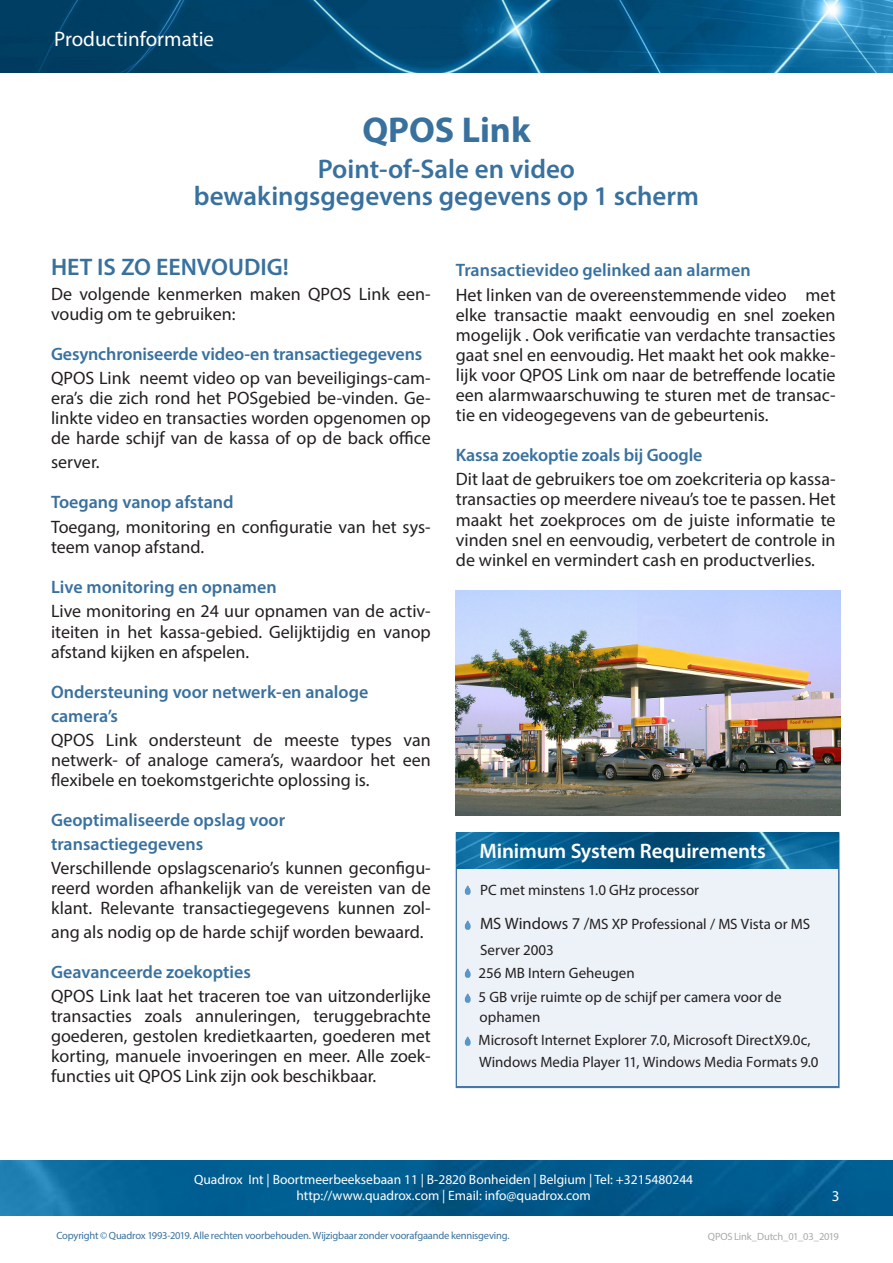
<style>
.page{position:relative;width:893px;height:1263px;background:#fff}
.page>*{position:absolute;margin:0;border:0;box-sizing:border-box;transform-origin:0 0}
.Top_Header{font:700 36px "Myriad Pro";color:#39719e}
.Top_Header-2{font:600 27px "Myriad Pro";color:#39719e}
.t1{font:600 24px "Myriad Pro";color:#39719e}
.Blue_Square_Heading{font:600 21px "Myriad Pro";letter-spacing:-.005em;color:#fff}
.t2{font:21px "Myriad Pro";color:#fff}
.Paragraph{font:18px/20px "Myriad Pro";color:#231f20;text-align:justify}
.Sub_Headers{font:600 18px/23.4px "Myriad Pro";color:#39719e}
.List{font:15px/25.5px "Myriad Pro";color:#231f20}
.Page_number{font:15px "Myriad Pro";color:#fff}
.t3{font:13.5px/16.2px "Myriad Pro";color:#fff;text-align:center}
.t4{font:10.5px "Myriad Pro";letter-spacing:-.015em;color:#39719e}
.t5{font:10.5px "Myriad Pro";letter-spacing:-.02em;color:#a8a9ad}
.s1{font-size:16.5px}
</style>
<div class="page">
<img style="left:0;top:1161px;width:893px;height:54px">
<img style="left:0;top:0;width:893px;height:72px">
<div style="left:457px;top:860px;width:380px;height:226px;background:#edf2f9"></div>
<img style="left:457px;top:832px;width:382px;height:36px">
<img style="left:456px;top:591px;width:385px;height:224px">
<img style="left:464px;top:920px;width:7px;height:10px">
<img style="left:464px;top:885px;width:7px;height:10px">
<img style="left:464px;top:968px;width:7px;height:10px">
<img style="left:464px;top:993px;width:7px;height:10px">
<img style="left:464px;top:1036px;width:7px;height:10px">
<p class="t2" style="left:54px;top:26px;width:161px">Productinformatie</p>
<p class="Top_Header" style="left:362px;top:107px;width:170px">QPOS Link</p>
<p class="Top_Header-2" style="left:318px;top:152px;width:259px">Point-of-Sale en video</p>
<p class="Top_Header-2" style="left:194px;top:179px;width:507px">bewakingsgegevens gegevens op 1 scherm</p>
<p class="t1" style="left:51px;top:252px;width:239px">HET IS ZO EENVOUDIG!</p>
<p class="Paragraph" style="left:51px;top:283px;width:381px">De volgende kenmerken maken QPOS Link een&shy;voudig om te gebruiken:</p>
<p class="Sub_Headers" style="left:51px;top:342px;width:373px">Gesynchroniseerde video-en transactiegegevens</p>
<p class="Paragraph" style="left:51px;top:368px;width:381px">QPOS Link neemt video op van beveiligings-cam&shy;era’s die zich rond het POSgebied be-vinden. Ge&shy;linkte video en transacties worden opgenomen op de harde schijf van de kassa of op de back office</p>
<p class="Paragraph" style="left:51px;top:452px;width:50px">server.</p>
<p class="Sub_Headers" style="left:51px;top:490px;width:184px">Toegang vanop afstand</p>
<p class="Paragraph" style="left:51px;top:516px;width:381px">Toegang, monitoring en configuratie van het sys&shy;teem vanop afstand.</p>
<p class="Sub_Headers" style="left:51px;top:575px;width:227px">Live monitoring en opnamen</p>
<p class="Paragraph" style="left:51px;top:601px;width:381px">Live monitoring en 24 uur opnamen van de activ&shy;iteiten in het kassa-gebied. Gelijktijdig en vanop afstand kijken en afspelen.</p>
<p class="Sub_Headers" style="left:51px;top:680px;width:319px">Ondersteuning voor netwerk-en analoge camera’s</p>
<p class="Paragraph" style="left:51px;top:729px;width:381px">QPOS Link ondersteunt de meeste types van netwerk- of analoge camera’s, waardoor het een flexibele en toekomstgerichte oplossing is.</p>
<p class="Sub_Headers" style="left:51px;top:808px;width:236px">Geoptimaliseerde opslag voor transactiegegevens</p>
<p class="Paragraph" style="left:51px;top:858px;width:381px">Verschillende opslagscenario’s kunnen geconfigu&shy;reerd worden afhankelijk van de vereisten van de klant. Relevante transactiegegevens kunnen zol-</p>
<p class="Paragraph" style="left:51px;top:921px;width:374px">ang als nodig op de harde schijf worden bewaard.</p>
<p class="Sub_Headers" style="left:51px;top:960px;width:201px">Geavanceerde zoekopties</p>
<p class="Paragraph" style="left:51px;top:986px;width:381px">QPOS Link laat het traceren toe van uitzonderlijke transacties zoals annuleringen, teruggebrachte goederen, gestolen kredietkaarten, goederen met korting, manuele invoeringen en meer. Alle zoek&shy;functies uit QPOS Link zijn ook beschikbaar.</p>
<p class="Sub_Headers" style="left:456px;top:258px;width:296px">Transactievideo gelinked aan alarmen</p>
<p class="Paragraph" style="left:456px;top:284px;width:381px">Het linken van de overeenstemmende video met elke transactie maakt eenvoudig en snel zoeken mogelijk . Ook verificatie van verdachte transacties gaat snel en eenvoudig. Het maakt het ook makke&shy;lijk voor QPOS Link om naar de betreffende locatie een alarmwaarschuwing te sturen met de transac&shy;tie en videogegevens van de gebeurtenis.</p>
<p class="Sub_Headers" style="left:456px;top:443px;width:248px">Kassa zoekoptie zoals bij Google</p>
<p class="Paragraph" style="left:456px;top:469px;width:381px">Dit laat de gebruikers toe om zoekcriteria op kassa&shy;transacties op meerdere niveau’s toe te passen. Het maakt het zoekproces om de juiste informatie te vinden snel en eenvoudig, verbetert de controle in de winkel en vermindert cash en productverlies.</p>
<p class="Blue_Square_Heading" style="left:480px;top:838px;width:288px">Minimum System Requirements</p>
<p class="List" style="left:480px;top:877px;width:221px">PC met minstens 1.0 GHz processor</p>
<p class="List" style="left:480px;top:911px;width:332px"><span class="s1">MS Windows 7 /</span>MS XP Professional / MS Vista or MS<br>Server 2003</p>
<p class="List" style="left:479px;top:960px;width:158px">256 MB Intern Geheugen</p>
<p class="List" style="left:479px;top:987px;width:304px;line-height:19.5px">5 GB vrije ruimte op de schijf per camera voor de ophamen</p>
<p class="List" style="left:479px;top:1027px;width:333px">Microsoft Internet Explorer 7.0, Microsoft DirectX9.0c,</p>
<p class="List" style="left:479px;top:1049px;width:341px">Windows Media Player 11, Windows Media Formats 9.0</p>
<p class="t3" style="left:194px;top:1171px;width:501px">Quadrox Int | Boortmeerbeeksebaan 11 | B-2820 Bonheiden | Belgium | Tel: +3215480244 http://www.quadrox.com | Email: info@quadrox.com</p>
<p class="Page_number" style="left:832px;top:1187px;width:9px">3</p>
<p class="t4" style="left:56px;top:1229px;width:455px">Copyright © Quadrox 1993-2019. Alle rechten voorbehouden. Wijzigbaar zonder voorafgaande kennisgeving.</p>
<p class="t5" style="left:708px;top:1229px;width:133px">QPOS Link_Dutch_01_03_2019</p>
</div>
